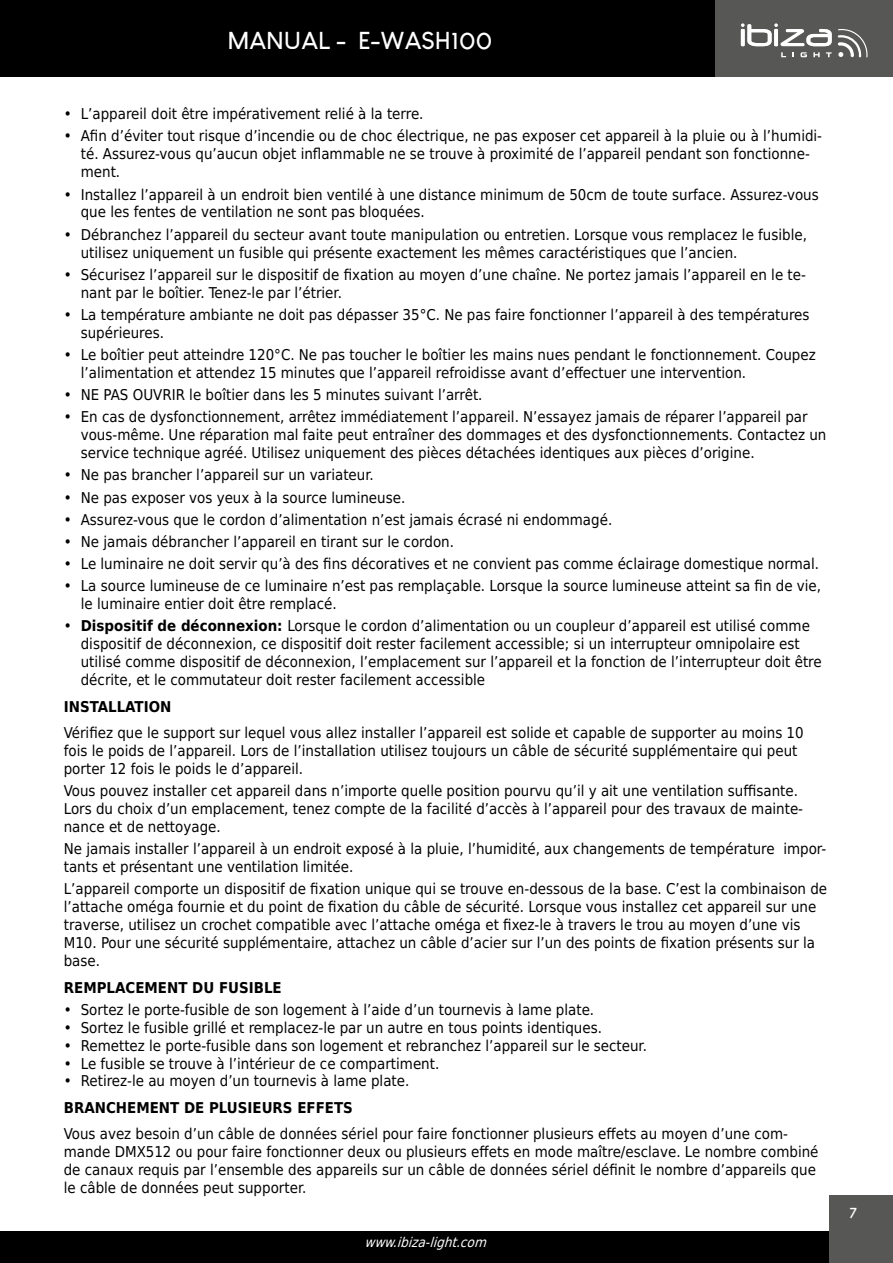
<style>
.page{position:relative;width:893px;height:1263px;background:#fff}
.page>*{position:absolute;margin:0;border:0;box-sizing:border-box;transform-origin:0 0}
.t1{font:700 24px "Louis George Cafe";color:#fff}
.MAJ5_Texte{font:15px/18px "DejaVu Sans Condensed";color:#000}
.MAJ3_-_Sous-titres{font:700 15px "DejaVu Sans Condensed";color:#000}
.t2{font:700 15px "Louis George Cafe";color:#fff}
.t3{font:italic 13.5px "DejaVu Sans Condensed";color:#fff}
.s1{font-weight:700}
</style>
<div class="page">
<div style="left:0;top:0;width:893px;height:77px;background:#000"></div>
<div style="left:0;top:1231px;width:893px;height:32px;background:#000"></div>
<div style="left:715px;top:0;width:178px;height:77px;background:#575756"></div>
<svg style="left:838px;top:29px;width:29px;height:28px"></svg>
<svg style="left:741px;top:23px;width:91px;height:23px"></svg>
<svg style="left:781px;top:52px;width:5px;height:5px"></svg>
<svg style="left:800px;top:52px;width:7px;height:5px"></svg>
<svg style="left:813px;top:52px;width:7px;height:5px"></svg>
<svg style="left:826px;top:52px;width:6px;height:5px"></svg>
<div style="left:829px;top:1195px;width:64px;height:68px;background:#575756"></div>
<h1 class="t1" style="left:227px;top:26px;width:266px">MANUAL - E-WASH100</h1>
<p class="MAJ5_Texte" style="left:64px;top:105px;width:361px">• L’appareil doit être impérativement relié à la terre.</p>
<p class="MAJ5_Texte" style="left:81px;top:127px;width:743px;text-indent:-17px">• Afin d’éviter tout risque d’incendie ou de choc électrique, ne pas exposer cet appareil à la pluie ou à l’humidi&shy;té. Assurez-vous qu’aucun objet inflammable ne se trouve à proximité de l’appareil pendant son fonctionne&shy;ment.</p>
<p class="MAJ5_Texte" style="left:81px;top:185px;width:739px;text-indent:-17px">• Installez l’appareil à un endroit bien ventilé à une distance minimum de 50cm de toute surface. Assurez-vous que les fentes de ventilation ne sont pas bloquées.</p>
<p class="MAJ5_Texte" style="left:81px;top:225px;width:728px;text-indent:-17px">• Débranchez l’appareil du secteur avant toute manipulation ou entretien. Lorsque vous remplacez le fusible, utilisez uniquement un fusible qui présente exactement les mêmes caractéristiques que l’ancien.</p>
<p class="MAJ5_Texte" style="left:81px;top:265px;width:727px;text-indent:-17px">• Sécurisez l’appareil sur le dispositif de fixation au moyen d’une chaîne. Ne portez jamais l’appareil en le te&shy;nant par le boîtier. Tenez-le par l’étrier.</p>
<p class="MAJ5_Texte" style="left:81px;top:305px;width:730px;text-indent:-17px">• La température ambiante ne doit pas dépasser 35°C. Ne pas faire fonctionner l’appareil à des températures supérieures.</p>
<p class="MAJ5_Texte" style="left:81px;top:345px;width:736px;text-indent:-17px">• Le boîtier peut atteindre 120°C. Ne pas toucher le boîtier les mains nues pendant le fonctionnement. Coupez l’alimentation et attendez 15 minutes que l’appareil refroidisse avant d’effectuer une intervention.</p>
<p class="MAJ5_Texte" style="left:64px;top:385px;width:420px">• NE PAS OUVRIR le boîtier dans les 5 minutes suivant l’arrêt.</p>
<p class="MAJ5_Texte" style="left:81px;top:408px;width:747px;text-indent:-17px">• En cas de dysfonctionnement, arrêtez immédiatement l’appareil. N’essayez jamais de réparer l’appareil par vous-même. Une réparation mal faite peut entraîner des dommages et des dysfonctionnements. Contactez un service technique agréé. Utilisez uniquement des pièces détachées identiques aux pièces d’origine.</p>
<p class="MAJ5_Texte" style="left:64px;top:466px;width:312px">• Ne pas brancher l’appareil sur un variateur.</p>
<p class="MAJ5_Texte" style="left:64px;top:488px;width:343px">• Ne pas exposer vos yeux à la source lumineuse.</p>
<p class="MAJ5_Texte" style="left:64px;top:510px;width:550px">• Assurez-vous que le cordon d’alimentation n’est jamais écrasé ni endommagé.</p>
<p class="MAJ5_Texte" style="left:64px;top:532px;width:392px">• Ne jamais débrancher l’appareil en tirant sur le cordon.</p>
<p class="MAJ5_Texte" style="left:64px;top:554px;width:757px">• Le luminaire ne doit servir qu’à des fins décoratives et ne convient pas comme éclairage domestique normal.</p>
<p class="MAJ5_Texte" style="left:81px;top:577px;width:742px;text-indent:-17px">• La source lumineuse de ce luminaire n’est pas remplaçable. Lorsque la source lumineuse atteint sa fin de vie, le luminaire entier doit être remplacé.</p>
<p class="MAJ5_Texte" style="left:81px;top:617px;width:742px;text-indent:-17px">• <span class="s1">Dispositif de déconnexion:</span> Lorsque le cordon d’alimentation ou un coupleur d’appareil est utilisé comme dispositif de déconnexion, ce dispositif doit rester facilement accessible; si un interrupteur omnipolaire est utilisé comme dispositif de déconnexion, l’emplacement sur l’appareil et la fonction de l’interrupteur doit être décrite, et le commutateur doit rester facilement accessible</p>
<p class="MAJ3_-_Sous-titres" style="left:64px;top:694px;width:109px">INSTALLATION</p>
<p class="MAJ5_Texte" style="left:64px;top:723px;width:741px">Vérifiez que le support sur lequel vous allez installer l’appareil est solide et capable de supporter au moins 10 fois le poids de l’appareil. Lors de l’installation utilisez toujours un câble de sécurité supplémentaire qui peut porter 12 fois le poids le d’appareil.</p>
<p class="MAJ5_Texte" style="left:64px;top:781px;width:741px">Vous pouvez installer cet appareil dans n’importe quelle position pourvu qu’il y ait une ventilation suffisante.<br>Lors du choix d’un emplacement, tenez compte de la facilité d’accès à l’appareil pour des travaux de mainte&shy;nance et de nettoyage.</p>
<p class="MAJ5_Texte" style="left:64px;top:839px;width:764px">Ne jamais installer l’appareil à un endroit exposé à la pluie, l’humidité, aux changements de température impor&shy;tants et présentant une ventilation limitée.</p>
<p class="MAJ5_Texte" style="left:64px;top:880px;width:765px">L’appareil comporte un dispositif de fixation unique qui se trouve en-dessous de la base. C’est la combinaison de l’attache oméga fournie et du point de fixation du câble de sécurité. Lorsque vous installez cet appareil sur une traverse, utilisez un crochet compatible avec l’attache oméga et fixez-le à travers le trou au moyen d’une vis M10. Pour une sécurité supplémentaire, attachez un câble d’acier sur l’un des points de fixation présents sur la base.</p>
<p class="MAJ3_-_Sous-titres" style="left:64px;top:975px;width:220px">REMPLACEMENT DU FUSIBLE</p>
<p class="MAJ5_Texte" style="left:64px;top:1000px;width:532px">• Sortez le porte-fusible de son logement à l’aide d’un tournevis à lame plate.</p>
<p class="MAJ5_Texte" style="left:64px;top:1018px;width:540px">• Sortez le fusible grillé et remplacez-le par un autre en tous points identiques.</p>
<p class="MAJ5_Texte" style="left:64px;top:1036px;width:585px">• Remettez le porte-fusible dans son logement et rebranchez l’appareil sur le secteur.</p>
<p class="MAJ5_Texte" style="left:64px;top:1054px;width:377px">• Le fusible se trouve à l’intérieur de ce compartiment.</p>
<p class="MAJ5_Texte" style="left:64px;top:1072px;width:347px">• Retirez-le au moyen d’un tournevis à lame plate.</p>
<p class="MAJ3_-_Sous-titres" style="left:64px;top:1095px;width:291px">BRANCHEMENT DE PLUSIEURS EFFETS</p>
<p class="MAJ5_Texte" style="left:64px;top:1125px;width:756px">Vous avez besoin d’un câble de données sériel pour faire fonctionner plusieurs effets au moyen d’une com&shy;mande DMX512 ou pour faire fonctionner deux ou plusieurs effets en mode maître/esclave. Le nombre combiné de canaux requis par l’ensemble des appareils sur un câble de données sériel définit le nombre d’appareils que le câble de données peut supporter.</p>
<p class="t3" style="left:364px;top:1231px;width:129px">www.ibiza-light.com</p>
<p class="t2" style="left:850px;top:1203px;width:9px">7</p>
</div>
